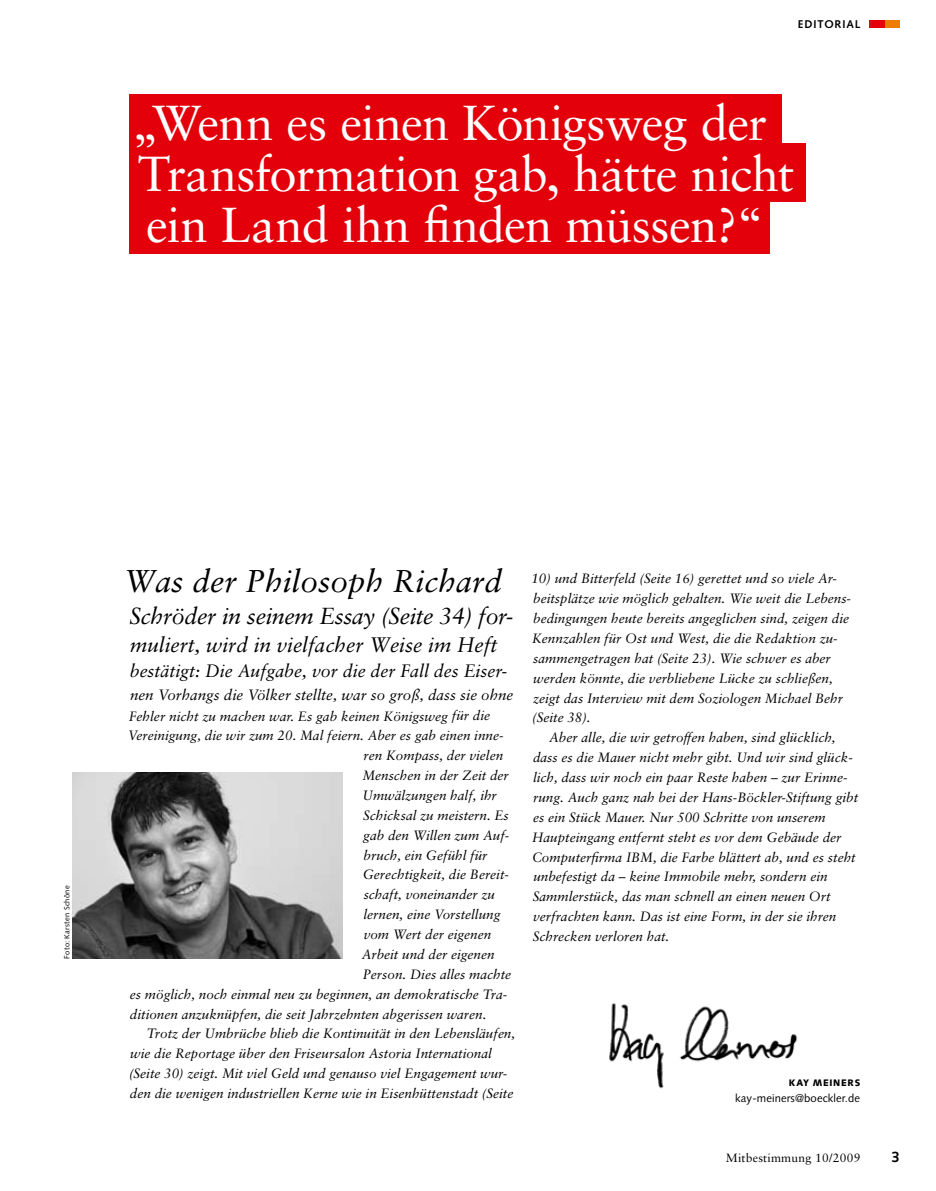
<style>
.page{position:relative;width:936px;height:1191px;background:#fff}
.page>*{position:absolute;margin:0;border:0;box-sizing:border-box;transform-origin:0 0}
.t1{font:49.05px/50.7px "Sabon LT Pro";letter-spacing:-.015em;color:#fff}
.t2{font:italic 31.5px "Sabon LT Pro";color:#000}
.t3{font:italic 23.25px "Sabon LT Pro";letter-spacing:-.015em;color:#000}
.t4{font:italic 21px "Sabon LT Pro";color:#000}
.t5{font:italic 18px "Sabon LT Pro";color:#000}
.t6{font:italic 15px "Sabon LT Pro";color:#000}
.t7{font:700 15px "Syntax LT Pro";color:#000}
.t8{font:italic 13.5px/19.8px "Sabon LT Pro";color:#000}
.t9{font:12px "Sabon LT Pro";letter-spacing:.02em;color:#000}
.t10{font:11.25px "Syntax LT Pro";letter-spacing:.01em;color:#000}
.t11{font:700 11.25px "Syntax LT Pro";letter-spacing:.08em;color:#000}
.t12{font:900 9.45px "Syntax LT Pro";letter-spacing:.08em;color:#000}
.t13{font:7.5px "Syntax LT Pro";letter-spacing:.035em;color:#000}
</style>
<div class="page">
<div style="left:130px;top:94px;width:651px;height:59px;background:#e3000b"></div>
<div style="left:130px;top:143px;width:676px;height:59px;background:#e3000b"></div>
<div style="left:130px;top:196px;width:640px;height:58px;background:#e3000b"></div>
<img style="left:72px;top:773px;width:270px;height:185px">
<img style="left:609px;top:1003px;width:189px;height:86px">
<div style="left:884px;top:20px;width:15px;height:8px;background:#ef7c00"></div>
<div style="left:869px;top:20px;width:15px;height:8px;background:#e3000b"></div>
<p class="t11" style="left:797px;top:17px;width:64px">EDITORIAL</p>
<h1 class="t1" style="left:132px;top:97px;width:663px">„Wenn es einen Königsweg der<br>Transformation gab, hätte nicht ein Land ihn finden müssen?“</h1>
<p class="t13" style="left:62px;top:958px;width:74px;rotate:-90deg">Foto: Karsten Schöne</p>
<h2 class="t2" style="left:123px;top:561px;width:380px">Was der Philosoph Richard</h2>
<h3 class="t3" style="left:129px;top:601px;width:385px">Schröder in seinem Essay (Seite 34) for-</h3>
<h3 class="t4" style="left:130px;top:631px;width:369px">muliert, wird in vielfacher Weise im Heft</h3>
<h3 class="t5" style="left:130px;top:659px;width:379px">bestätigt: Die Aufgabe, vor die der Fall des Eiser-</h3>
<p class="t6" style="left:130px;top:685px;width:384px">nen Vorhangs die Völker stellte, war so groß, dass sie ohne</p>
<p class="t8" style="left:129px;top:706px;width:362px">Fehler nicht zu machen war. Es gab keinen Königsweg für die</p>
<p class="t8" style="left:128px;top:725px;width:377px">Vereinigung, die wir zum 20. Mal feiern. Aber es gab einen inne-</p>
<p class="t8" style="left:363px;top:745px;width:141px">ren Kompass, der vielen</p>
<p class="t8" style="left:362px;top:765px;width:148px">Menschen in der Zeit der</p>
<p class="t8" style="left:362px;top:785px;width:136px">Umwälzungen half, ihr</p>
<p class="t8" style="left:363px;top:805px;width:147px">Schicksal zu meistern. Es</p>
<p class="t8" style="left:363px;top:824px;width:148px">gab den Willen zum Auf-</p>
<p class="t8" style="left:363px;top:844px;width:125px">bruch, ein Gefühl für</p>
<p class="t8" style="left:362px;top:864px;width:148px">Gerechtigkeit, die Bereit-</p>
<p class="t8" style="left:363px;top:884px;width:133px">schaft, voneinander zu</p>
<p class="t8" style="left:363px;top:904px;width:138px">lernen, eine Vorstellung</p>
<p class="t8" style="left:363px;top:924px;width:129px">vom Wert der eigenen</p>
<p class="t8" style="left:361px;top:944px;width:134px">Arbeit und der eigenen</p>
<p class="t8" style="left:363px;top:964px;width:150px">Person. Dies alles machte</p>
<p class="t8" style="left:130px;top:983px;width:379px">es möglich, noch einmal neu zu beginnen, an demokratische Tra-</p>
<p class="t8" style="left:130px;top:1003px;width:358px">ditionen anzuknüpfen, die seit Jahrzehnten abgerissen waren.</p>
<p class="t8" style="left:147px;top:1023px;width:370px">Trotz der Umbrüche blieb die Kontinuität in den Lebensläufen,</p>
<p class="t8" style="left:130px;top:1043px;width:363px">wie die Reportage über den Friseursalon Astoria International</p>
<p class="t8" style="left:129px;top:1063px;width:380px">(Seite 30) zeigt. Mit viel Geld und genauso viel Engagement wur-</p>
<p class="t8" style="left:130px;top:1083px;width:385px">den die wenigen industriellen Kerne wie in Eisenhüttenstadt (Seite</p>
<p class="t8" style="left:531px;top:568px;width:321px">10) und Bitterfeld (Seite 16) gerettet und so viele Ar&shy;beitsplätze wie möglich gehalten. Wie weit die Lebens&shy;bedingungen heute bereits angeglichen sind, zeigen die Kennzahlen für Ost und West, die die Redaktion zu&shy;sammengetragen hat (Seite 23). Wie schwer es aber werden könnte, die verbliebene Lücke zu schließen, zeigt das Interview mit dem Soziologen Michael Behr (Seite 38).</p>
<p class="t8" style="left:532px;top:727px;width:327px;text-indent:17px">Aber alle, die wir getroffen haben, sind glücklich, dass es die Mauer nicht mehr gibt. Und wir sind glück&shy;lich, dass wir noch ein paar Reste haben – zur Erinne&shy;rung. Auch ganz nah bei der Hans-Böckler-Stiftung gibt es ein Stück Mauer. Nur 500 Schritte von unserem Haupteingang entfernt steht es vor dem Gebäude der Computerfirma IBM, die Farbe blättert ab, und es steht unbefestigt da – keine Immobile mehr, sondern ein Sammlerstück, das man schnell an einen neuen Ort verfrachten kann. Das ist eine Form, in der sie ihren Schrecken verloren hat.</p>
<p class="t12" style="left:788px;top:1076px;width:73px">KAY MEINERS</p>
<p class="t10" style="left:735px;top:1091px;width:126px">kay-meiners@boeckler.de</p>
<p class="t9" style="left:725px;top:1150px;width:136px">Mitbestimmung 10/2009</p>
<p class="t7" style="left:891px;top:1147px;width:10px">3</p>
</div>
